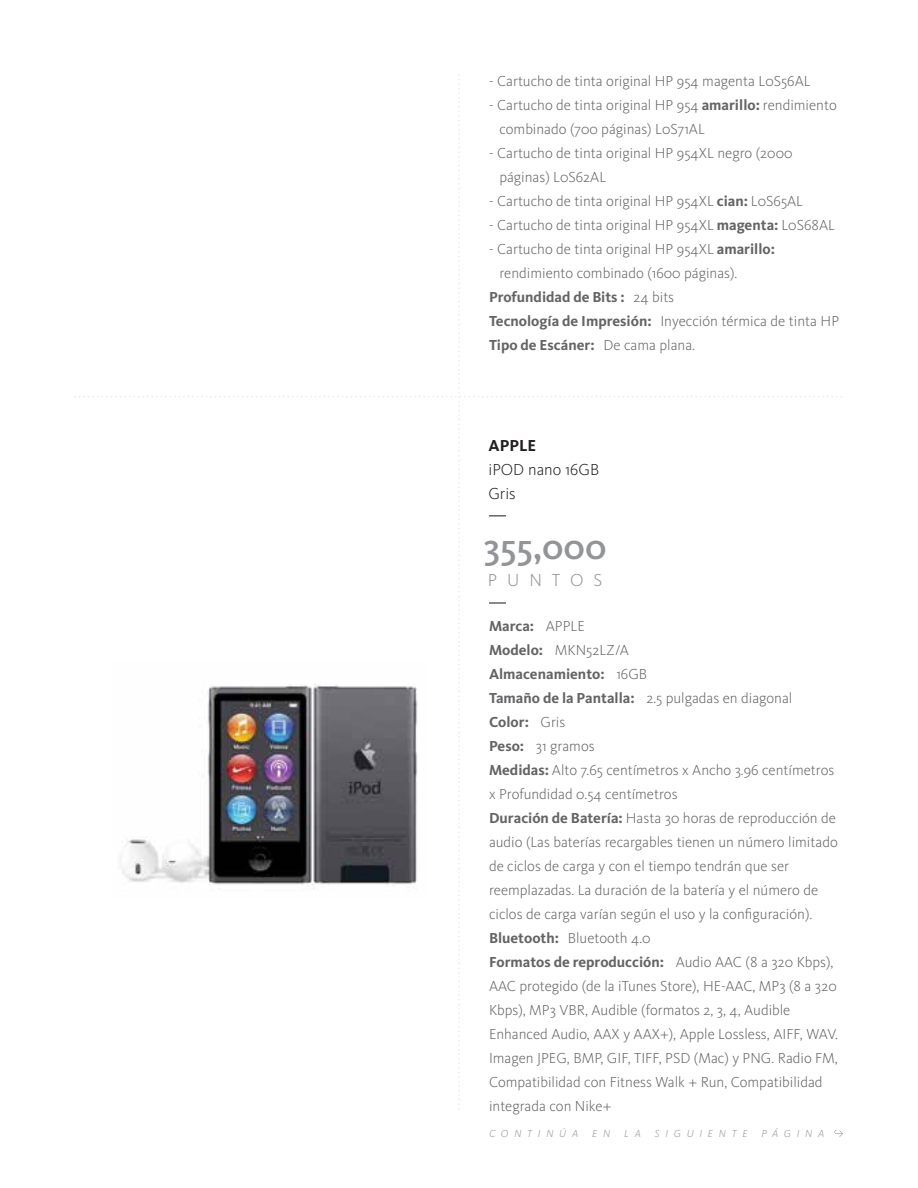
<style>
.page{position:relative;width:918px;height:1188px;background:#fff}
.page>*{position:absolute;margin:0;border:0;box-sizing:border-box;transform-origin:0 0}
.t1{font:500 37.2px "Kievit OT";color:#929497}
.t2{font:300 18px "Kievit OT";letter-spacing:.55em;color:#929497}
.t3{font:300 16.5px/24px "Kievit OT";color:#231f20}
.t4{font:700 16.5px "Kievit OT";color:#231f20}
.t5{font:300 15px/24px "Kievit OT";color:#636466}
.t6{font:700 15px "Kievit OT";color:#636466}
.t7{font:italic 300 10.5px "Kievit OT";letter-spacing:.55em;color:#929497}
.s1{font-weight:700}
.s2{font-weight:300}
</style>
<div class="page">
<svg style="left:834px;top:1130px;width:9px;height:7px"></svg>
<img style="left:120px;top:684px;width:298px;height:205px">
<p class="t5" style="left:489px;top:69px;width:323px">- Cartucho de tinta original HP 954 magenta L0S56AL</p>
<p class="t5" style="left:499px;top:93px;width:339px;text-indent:-10px">- Cartucho de tinta original HP 954 <span class="s1">amarillo:</span> rendimiento combinado (700 páginas) L0S71AL</p>
<p class="t5" style="left:499px;top:141px;width:295px;text-indent:-10px">- Cartucho de tinta original HP 954XL negro (2000 páginas) L0S62AL</p>
<p class="t5" style="left:489px;top:189px;width:316px">- Cartucho de tinta original HP 954XL <span class="s1">cian:</span> L0S65AL</p>
<p class="t5" style="left:489px;top:213px;width:347px">- Cartucho de tinta original HP 954XL <span class="s1">magenta:</span> L0S68AL</p>
<p class="t5" style="left:489px;top:237px;width:288px">- Cartucho de tinta original HP 954XL <span class="s1">amarillo:</span></p>
<p class="t5" style="left:499px;top:261px;width:239px">rendimiento combinado (1600 páginas).</p>
<p class="t6" style="left:489px;top:288px;width:187px">Profundidad de Bits : <span class="s2">24 bits</span></p>
<p class="t5" style="left:489px;top:309px;width:352px"><span class="s1">Tecnología de Impresión:</span> Inyección térmica de tinta HP</p>
<p class="t6" style="left:489px;top:336px;width:208px">Tipo de Escáner: <span class="s2">De cama plana.</span></p>
<p class="t4" style="left:488px;top:435px;width:49px">APPLE</p>
<p class="t3" style="left:488px;top:457px;width:112px">iPOD nano 16GB<br>Gris</p>
<h1 class="t1" style="left:484px;top:524px;width:124px">355,000</h1>
<p class="t2" style="left:488px;top:569px;width:116px">PUNTOS</p>
<p class="t5" style="left:489px;top:613px;width:350px"><span class="s1">Marca:</span> APPLE<br><span class="s1">Modelo:</span> MKN52LZ/A<br><span class="s1">Almacenamiento:</span> 16GB<br><span class="s1">Tamaño de la Pantalla:</span> 2.5 pulgadas en diagonal<br><span class="s1">Color:</span> Gris<br><span class="s1">Peso:</span> 31 gramos<br><span class="s1">Medidas:</span> Alto 7.65 centímetros x Ancho 3.96 centímetros x Profundidad 0.54 centímetros<br><span class="s1">Duración de Batería:</span> Hasta 30 horas de reproducción de audio (Las baterías recargables tienen un número limitado de ciclos de carga y con el tiempo tendrán que ser reemplazadas. La duración de la batería y el número de ciclos de carga varían según el uso y la configuración).<br><span class="s1">Bluetooth:</span> Bluetooth 4.0<br><span class="s1">Formatos de reproducción:</span> Audio AAC (8 a 320 Kbps), AAC protegido (de la iTunes Store), HE-AAC, MP3 (8 a 320<br>Kbps), MP3 VBR, Audible (formatos 2, 3, 4, Audible Enhanced Audio, AAX y AAX+), Apple Lossless, AIFF, WAV.<br>Imagen JPEG, BMP, GIF, TIFF, PSD (Mac) y PNG. Radio FM, Compatibilidad con Fitness Walk + Run, Compatibilidad integrada con Nike+</p>
<p class="t7" style="left:489px;top:1127px;width:91px">CONTINÚA</p>
<p class="t7" style="left:592px;top:1127px;width:20px">E N</p>
<p class="t7" style="left:624px;top:1127px;width:18px">L A</p>
<p class="t7" style="left:655px;top:1127px;width:94px">SIGUIENTE</p>
<p class="t7" style="left:762px;top:1127px;width:64px">PÁGINA</p>
</div>
